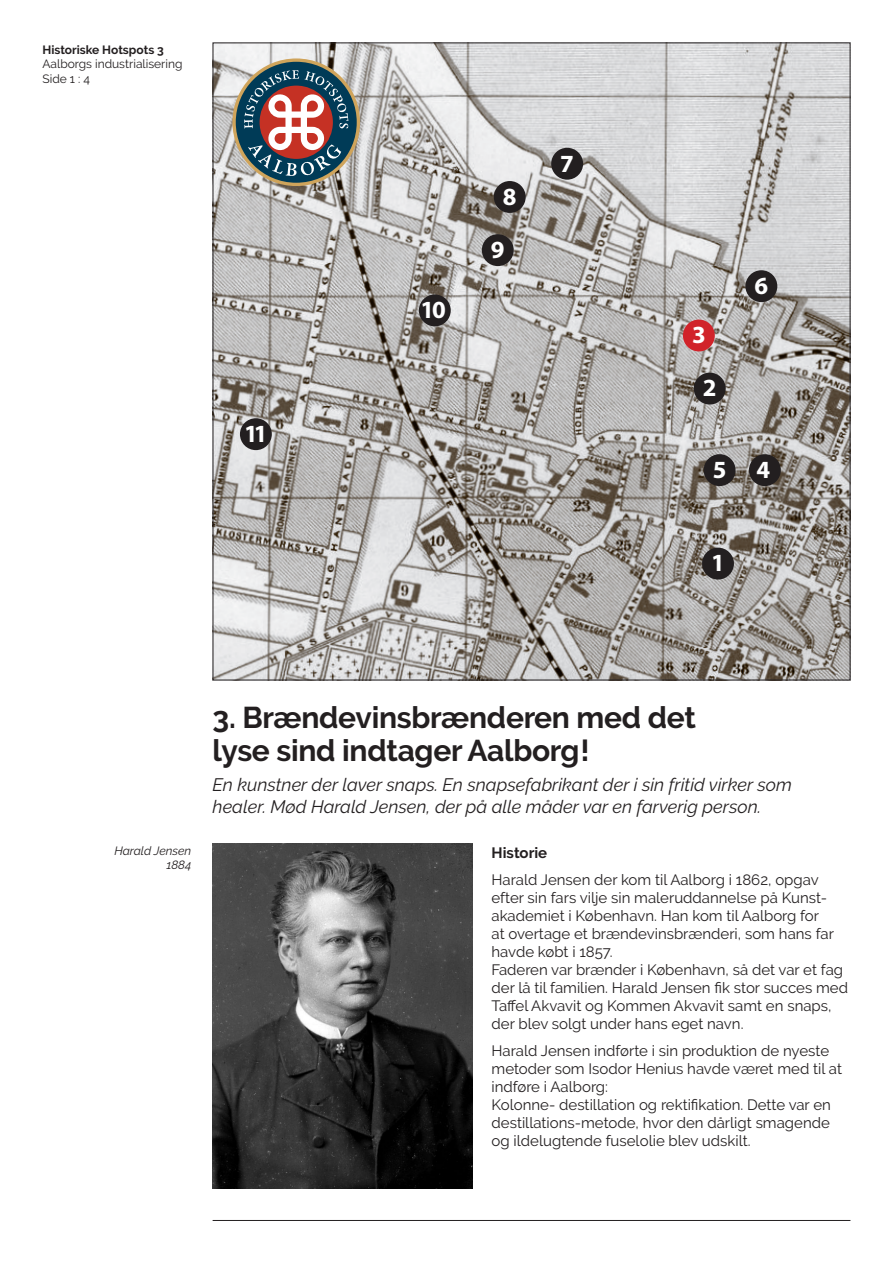
<style>
.page{position:relative;width:893px;height:1263px;background:#fff}
.page>*{position:absolute;margin:0;border:0;box-sizing:border-box;transform-origin:0 0}
.t1{font:700 30px "Raleway";letter-spacing:-.01em;color:#231f20}
.t2{font:24.75px/53.2px "Myriad Variable Concept";color:#fff;text-align:center}
.t3{font:italic 18px "Raleway";color:#231f20}
.t4{font:15px/18px "Raleway";color:#231f20}
.t5{font:700 15px "Raleway";color:#231f20}
.t6{font:12px "Raleway";color:#231f20}
.t7{font:700 12px "Raleway";color:#231f20}
.t8{font:italic 12px "Raleway";color:#231f20}
</style>
<div class="page">
<img style="left:215px;top:45px;width:633px;height:633px">
<div style="left:702px;top:548px;width:32px;height:31px;background:#231f20;border-radius:50%"></div>
<div style="left:694px;top:373px;width:32px;height:31px;background:#231f20;border-radius:50%"></div>
<div style="left:749px;top:454px;width:32px;height:32px;background:#231f20;border-radius:50%"></div>
<div style="left:704px;top:454px;width:31px;height:32px;background:#231f20;border-radius:50%"></div>
<div style="left:683px;top:320px;width:32px;height:31px;background:#d1232a;border-radius:50%"></div>
<div style="left:745px;top:270px;width:32px;height:32px;background:#231f20;border-radius:50%"></div>
<div style="left:551px;top:148px;width:32px;height:32px;background:#231f20;border-radius:50%"></div>
<div style="left:494px;top:181px;width:32px;height:32px;background:#231f20;border-radius:50%"></div>
<div style="left:482px;top:234px;width:32px;height:32px;background:#231f20;border-radius:50%"></div>
<div style="left:419px;top:294px;width:32px;height:32px;background:#231f20;border-radius:50%"></div>
<div style="left:240px;top:418px;width:32px;height:32px;background:#231f20;border-radius:50%"></div>
<hr style="left:213px;top:1220px;width:637px;height:1px;background:#231f20">
<svg style="left:232px;top:58px;width:128px;height:128px"></svg>
<div style="left:236px;top:62px;width:121px;height:121px;background:#003b57;border-radius:50%"></div>
<svg style="left:244px;top:70px;width:105px;height:106px"></svg>
<img style="left:213px;top:844px;width:259px;height:345px">
<p class="t7" style="left:43px;top:43px;width:123px">Historiske Hotspots 3</p>
<p class="t6" style="left:43px;top:57px;width:142px">Aalborgs industrialisering</p>
<p class="t6" style="left:43px;top:71px;width:49px">Side 1 : 4</p>
<p class="t2" style="left:244px;top:407px;width:25px">11</p>
<p class="t2" style="left:420px;top:283px;width:27px">10</p>
<p class="t2" style="left:491px;top:170px;width:27px">8<br>9</p>
<p class="t2" style="left:560px;top:137px;width:15px">7</p>
<p class="t2" style="left:692px;top:308px;width:15px">3</p>
<p class="t2" style="left:703px;top:361px;width:15px">2</p>
<p class="t2" style="left:754px;top:259px;width:15px">6</p>
<p class="t2" style="left:713px;top:443px;width:59px">5 4</p>
<p class="t2" style="left:711px;top:536px;width:15px">1</p>
<p class="t8" style="left:114px;top:844px;width:78px">Harald Jensen</p>
<p class="t8" style="left:166px;top:858px;width:26px">1884</p>
<p class="t1" style="left:213px;top:700px;width:485px">3. Brændevinsbrænderen med det</p>
<p class="t1" style="left:213px;top:733px;width:378px">lyse sind indtager Aalborg!</p>
<p class="t3" style="left:213px;top:774px;width:581px">En kunstner der laver snaps. En snapsefabrikant der i sin fritid virker som</p>
<p class="t3" style="left:213px;top:796px;width:550px">healer. Mød Harald Jensen, der på alle måder var en farverig person.</p>
<p class="t5" style="left:492px;top:844px;width:57px">Historie</p>
<p class="t4" style="left:492px;top:870px;width:344px">Harald Jensen der kom til Aalborg i 1862, opgav efter sin fars vilje sin maleruddannelse på Kunst&shy;akademiet i København. Han kom til Aalborg for at overtage et brændevinsbrænderi, som hans far havde købt i 1857.</p>
<p class="t4" style="left:492px;top:960px;width:358px">Faderen var brænder i København, så det var et fag der lå til familien. Harald Jensen fik stor succes med Taffel Akvavit og Kommen Akvavit samt en snaps, der blev solgt under hans eget navn.</p>
<p class="t4" style="left:492px;top:1041px;width:352px">Harald Jensen indførte i sin produktion de nyeste metoder som Isodor Henius havde været med til at indføre i Aalborg:</p>
<p class="t4" style="left:492px;top:1095px;width:341px;text-align:justify">Kolonne- destillation og rektifikation. Dette var en destillations-metode, hvor den dårligt smagende og ildelugtende fuselolie blev udskilt.</p>
</div>
